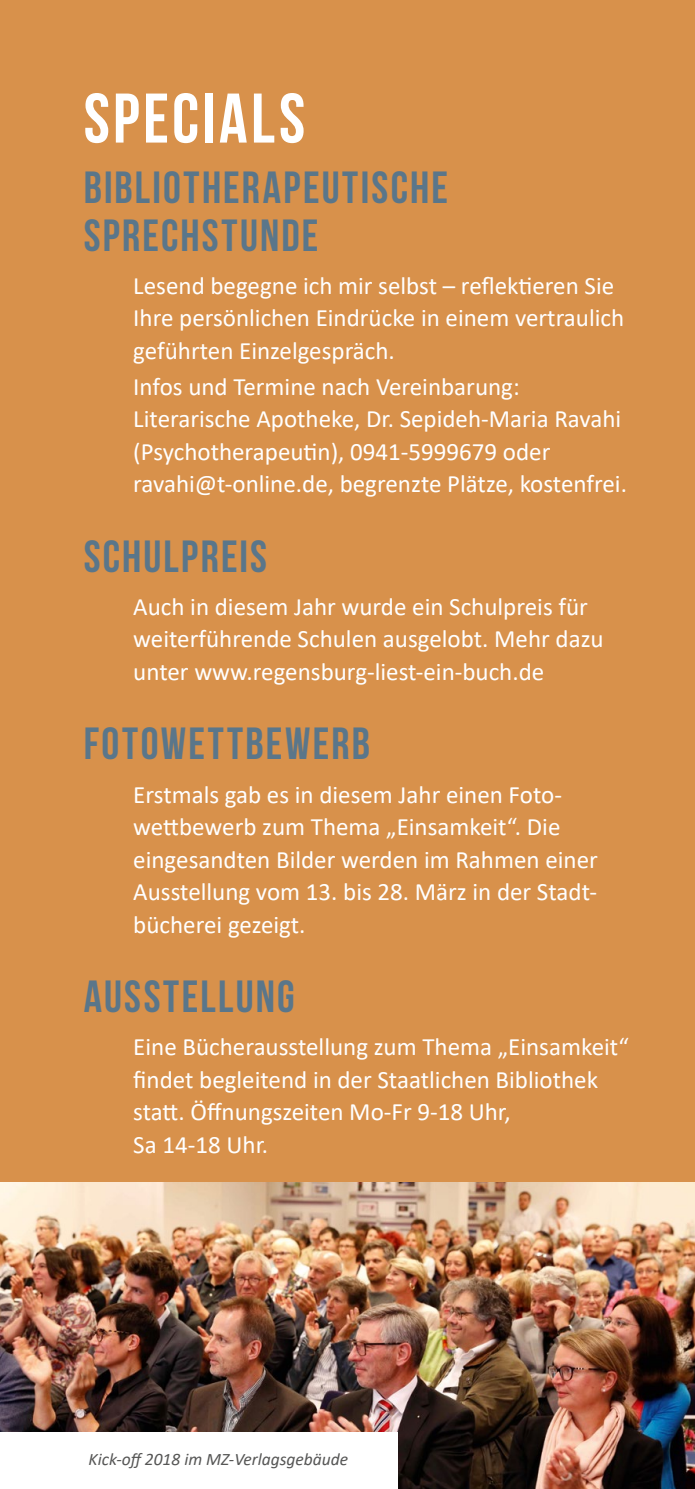
<style>
.page{position:relative;width:695px;height:1489px;background:#fff}
.page>*{position:absolute;margin:0;border:0;box-sizing:border-box;transform-origin:0 0}
.t1{font:700 70px "Bebas Neue";letter-spacing:.05em;color:#fff}
.Zwischenüberschrift{font:700 45px/47.5px "Bebas Neue";letter-spacing:.05em;color:#5a768a}
.Fließtext{font:25px/32.5px "Calibri";color:#fff}
.Fließtext-2{font:italic 17.5px "Calibri";color:#565655}
</style>
<div class="page">
<div style="left:0;top:0;width:694px;height:1182px;background:#d8914b"></div>
<img style="left:0;top:1182px;width:694px;height:306px">
<div style="left:0;top:1431px;width:397px;height:57px;background:#fff"></div>
<p class="t1" style="left:84px;top:80px;width:223px">SPECIALS</p>
<p class="Zwischenüberschrift" style="left:84px;top:163px;width:365px">BIBLIOTHERAPEUTISCHE<br>SPRECHSTUNDE</p>
<p class="Fließtext" style="left:133px;top:268px;width:492px">Lesend begegne ich mir selbst – reflektieren Sie<br>Ihre persönlichen Eindrücke in einem vertraulich geführten Einzelgespräch.</p>
<p class="Fließtext" style="left:133px;top:369px;width:495px">Infos und Termine nach Vereinbarung:<br>Literarische Apotheke, Dr. Sepideh-Maria Ravahi (Psychotherapeutin), 0941-5999679 oder ravahi@t-online.de, begrenzte Plätze, kostenfrei.</p>
<p class="Zwischenüberschrift" style="left:84px;top:532px;width:185px">SCHULPREIS</p>
<p class="Fließtext" style="left:133px;top:589px;width:471px">Auch in diesem Jahr wurde ein Schulpreis für weiterführende Schulen ausgelobt. Mehr dazu unter www.regensburg-liest-ein-buch.de</p>
<p class="Zwischenüberschrift" style="left:84px;top:719px;width:288px">FOTOWETTBEWERB</p>
<p class="Fließtext" style="left:133px;top:777px;width:466px">Erstmals gab es in diesem Jahr einen Foto&shy;wettbewerb zum Thema „Einsamkeit“. Die eingesandten Bilder werden im Rahmen einer Ausstellung vom 13. bis 28. März in der Stadt&shy;bücherei gezeigt.</p>
<p class="Zwischenüberschrift" style="left:84px;top:972px;width:212px">AUSSTELLUNG</p>
<p class="Fließtext" style="left:133px;top:1029px;width:497px">Eine Bücherausstellung zum Thema „Einsamkeit“ findet begleitend in der Staatlichen Bibliothek statt. Öffnungszeiten Mo-Fr 9-18 Uhr,<br>Sa 14-18 Uhr.</p>
<p class="Fließtext-2" style="left:89px;top:1447px;width:261px">Kick-off 2018 im MZ-Verlagsgebäude</p>
</div>
